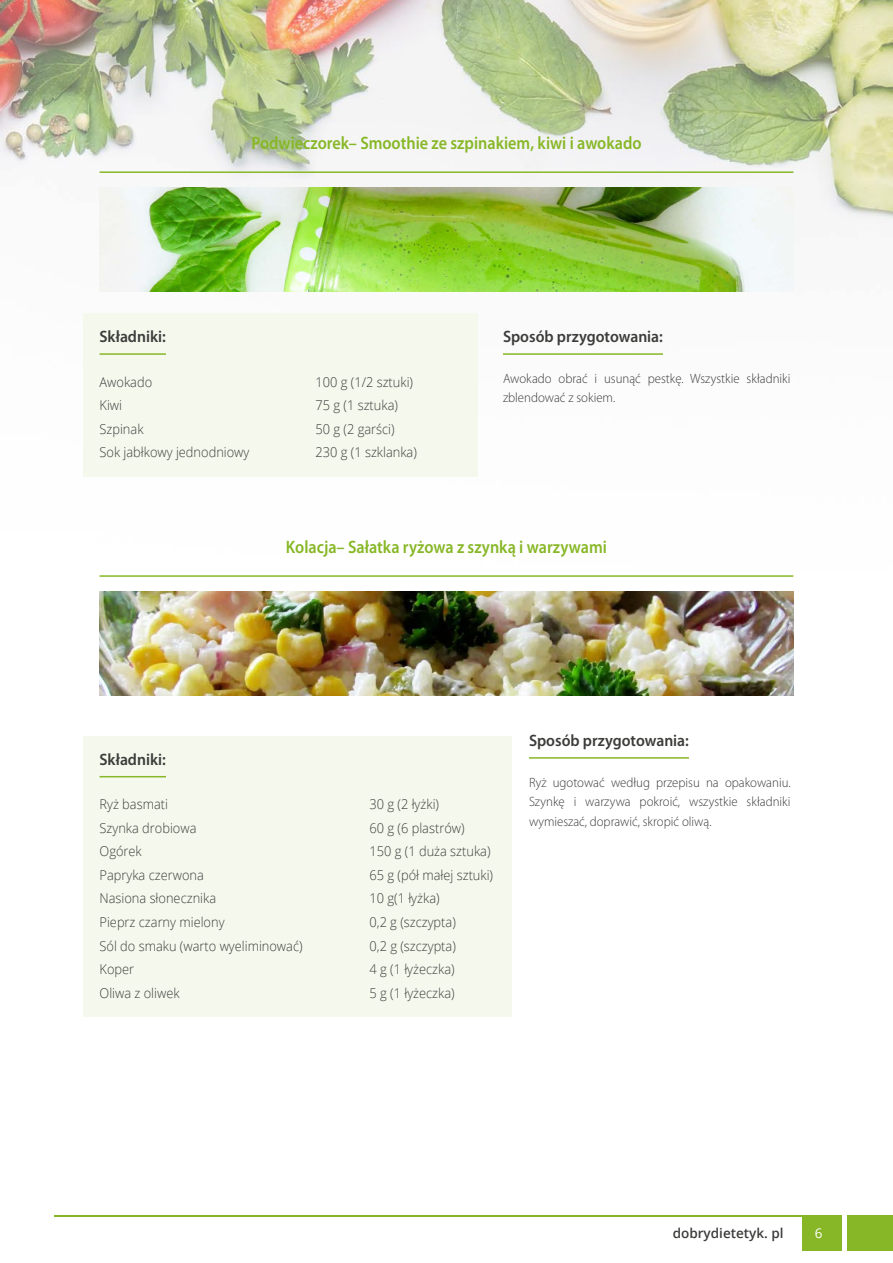
<style>
.page{position:relative;width:893px;height:1263px;background:#fff}
.page>*{position:absolute;margin:0;border:0;box-sizing:border-box;transform-origin:0 0}
.t1{font:600 18px "Myriad Pro";color:#87b726;scale:.9 1}
.t2{font:600 16.5px "Myriad Pro";color:#3c3c3b;scale:.95 1}
.t3{font:300 13.5px "Open Sans";color:#3c3c3b;scale:.95 1}
.t4{font:300 13.5px/19.5px "Myriad Pro";color:#3c3c3b;scale:.95 1}
.t5{font:600 13.5px "Open Sans";color:#3c3c3b}
.t6{font:13.5px "Open Sans";color:#fff}
</style>
<div class="page">
<img style="left:0;top:0;width:893px;height:696px">
<div style="left:803px;top:1215px;width:39px;height:36px;background:#87b726"></div>
<hr style="left:54px;top:1215px;width:757px;height:1px;background:#87b726">
<div style="left:848px;top:1215px;width:45px;height:36px;background:#87b726"></div>
<hr style="left:100px;top:171px;width:693px;height:2px;background:#87b726">
<hr style="left:100px;top:575px;width:693px;height:2px;background:#87b726">
<img style="left:100px;top:187px;width:693px;height:104px">
<img style="left:100px;top:591px;width:693px;height:104px">
<hr style="left:503px;top:353px;width:160px;height:2px;background:#87b726">
<hr style="left:529px;top:757px;width:160px;height:2px;background:#87b726">
<div style="left:83px;top:313px;width:395px;height:164px;background:#f5f8ed"></div>
<div style="left:83px;top:736px;width:429px;height:281px;background:#f5f8ed"></div>
<h1 class="t1" style="left:251px;top:131px;width:435px">Podwieczorek– Smoothie ze szpinakiem, kiwi i awokado</h1>
<p class="t2" style="left:100px;top:326px;width:71px">Składniki:</p>
<p class="t3" style="left:100px;top:373px;width:57px">Awokado</p>
<p class="t3" style="left:316px;top:373px;width:104px">100 g (1/2 sztuki)</p>
<p class="t3" style="left:100px;top:396px;width:25px">Kiwi</p>
<p class="t3" style="left:316px;top:396px;width:88px">75 g (1 sztuka)</p>
<p class="t3" style="left:100px;top:420px;width:48px">Szpinak</p>
<p class="t3" style="left:316px;top:420px;width:85px">50 g (2 garści)</p>
<p class="t3" style="left:100px;top:443px;width:159px">Sok jabłkowy jednodniowy</p>
<p class="t3" style="left:316px;top:443px;width:108px">230 g (1 szklanka)</p>
<p class="t2" style="left:503px;top:326px;width:170px">Sposób przygotowania:</p>
<p class="t4" style="left:503px;top:368px;width:304px">Awokado obrać i usunąć pestkę. Wszystkie składniki zblendować z sokiem.</p>
<h1 class="t1" style="left:286px;top:535px;width:358px">Kolacja– Sałatka ryżowa z szynką i warzywami</h1>
<p class="t2" style="left:100px;top:749px;width:71px">Składniki:</p>
<p class="t3" style="left:100px;top:795px;width:74px">Ryż basmati</p>
<p class="t3" style="left:370px;top:795px;width:75px">30 g (2 łyżki)</p>
<p class="t3" style="left:100px;top:819px;width:104px">Szynka drobiowa</p>
<p class="t3" style="left:370px;top:819px;width:102px">60 g (6 plastrów)</p>
<p class="t3" style="left:100px;top:842px;width:46px">Ogórek</p>
<p class="t3" style="left:370px;top:842px;width:129px">150 g (1 duża sztuka)</p>
<p class="t3" style="left:100px;top:866px;width:111px">Papryka czerwona</p>
<p class="t3" style="left:370px;top:866px;width:132px">65 g (pół małej sztuki)</p>
<p class="t3" style="left:100px;top:889px;width:124px">Nasiona słonecznika</p>
<p class="t3" style="left:370px;top:889px;width:75px">10 g(1 łyżka)</p>
<p class="t3" style="left:100px;top:913px;width:133px">Pieprz czarny mielony</p>
<p class="t3" style="left:370px;top:913px;width:92px">0,2 g (szczypta)</p>
<p class="t3" style="left:100px;top:936px;width:215px">Sól do smaku (warto wyeliminować)</p>
<p class="t3" style="left:370px;top:936px;width:92px">0,2 g (szczypta)</p>
<p class="t3" style="left:100px;top:960px;width:38px">Koper</p>
<p class="t3" style="left:370px;top:960px;width:91px">4 g (1 łyżeczka)</p>
<p class="t3" style="left:100px;top:983px;width:86px">Oliwa z oliwek</p>
<p class="t3" style="left:370px;top:983px;width:91px">5 g (1 łyżeczka)</p>
<p class="t2" style="left:529px;top:730px;width:170px">Sposób przygotowania:</p>
<p class="t4" style="left:529px;top:772px;width:277px;text-align:justify">Ryż ugotować według przepisu na opakowaniu.<br>Szynkę i warzywa pokroić, wszystkie składniki wymieszać, doprawić, skropić oliwą.</p>
<p class="t5" style="left:673px;top:1224px;width:112px">dobrydietetyk. pl</p>
<p class="t6" style="left:815px;top:1223px;width:9px">6</p>
</div>
